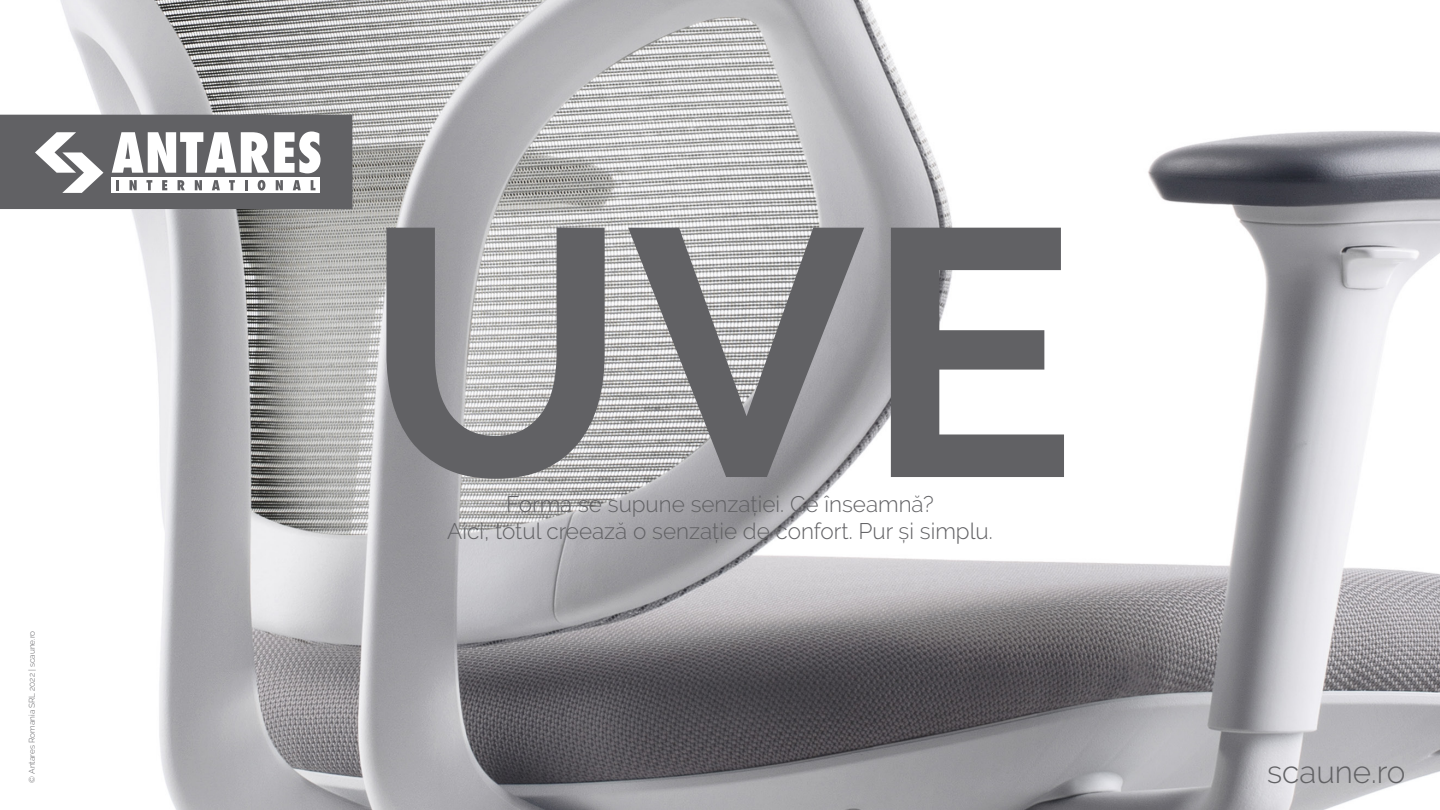
<style>
.page{position:relative;width:1440px;height:810px;background:#fff}
.page>*{position:absolute;margin:0;border:0;box-sizing:border-box;transform-origin:0 0}
.t1{font:700 351.23px "Raleway";color:#616164}
.t2{font:300 31.5px "Raleway";color:#616164}
.t3{font:300 22.5px "Raleway";color:#616164}
.t4{font:300 8.25px "Raleway";color:#616164}
</style>
<div class="page">
<img style="left:0;top:0;width:1440px;height:810px">
<div style="left:0;top:115px;width:352px;height:94px;background:#616164"></div>
<svg style="left:112px;top:131px;width:209px;height:42px"></svg>
<div style="left:112px;top:177px;width:208px;height:16px;background:#fff"></div>
<svg style="left:35px;top:132px;width:68px;height:61px"></svg>
<svg style="left:116px;top:180px;width:3px;height:10px"></svg>
<svg style="left:129px;top:180px;width:8px;height:10px"></svg>
<svg style="left:146px;top:180px;width:6px;height:10px"></svg>
<svg style="left:162px;top:180px;width:5px;height:10px"></svg>
<svg style="left:178px;top:180px;width:7px;height:10px"></svg>
<svg style="left:195px;top:180px;width:7px;height:10px"></svg>
<svg style="left:212px;top:180px;width:8px;height:10px"></svg>
<svg style="left:229px;top:180px;width:6px;height:10px"></svg>
<svg style="left:245px;top:180px;width:2px;height:10px"></svg>
<svg style="left:258px;top:180px;width:7px;height:11px"></svg>
<svg style="left:276px;top:180px;width:7px;height:10px"></svg>
<svg style="left:293px;top:180px;width:8px;height:10px"></svg>
<svg style="left:311px;top:180px;width:4px;height:10px"></svg>
<p class="t4" style="left:27px;top:783px;width:153px;rotate:-90deg">© Antares Romania SRL 2022 | scaune.ro</p>
<p class="t1" style="left:364px;top:153px;width:713px">UVE</p>
<p class="t3" style="left:506px;top:491px;width:429px">Forma se supune senzației. Ce înseamnă?</p>
<p class="t3" style="left:447px;top:518px;width:547px">Aici, totul creează o senzație de confort. Pur și simplu.</p>
<p class="t2" style="left:1267px;top:754px;width:140px">scaune.ro</p>
</div>
